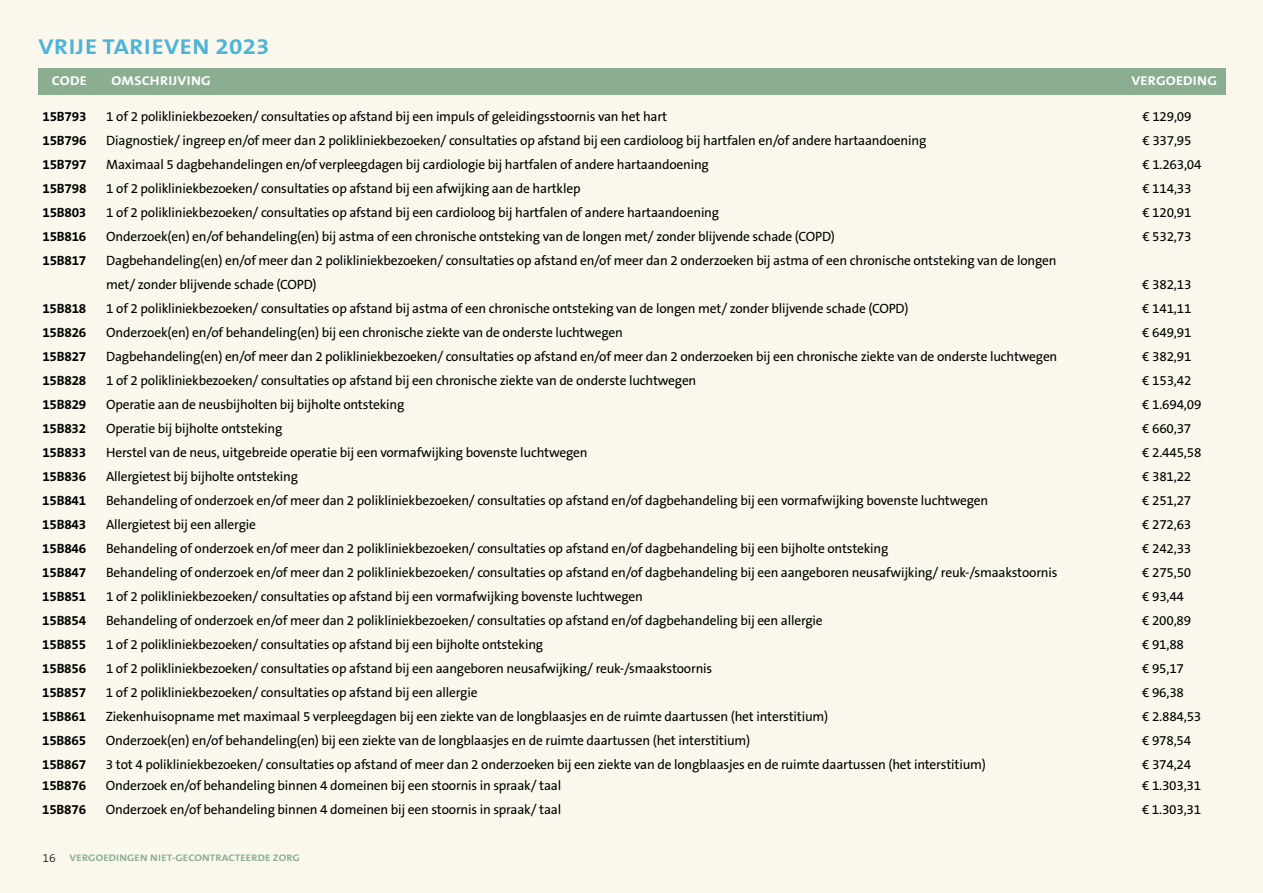
<style>
.page{position:relative;width:1263px;height:893px;background:#faf8ec}
.page>*{position:absolute;margin:0;border:0;box-sizing:border-box;transform-origin:0 0}
.t1{font:700 21.6px "The Sans B W7";letter-spacing:.025em;color:#4fb3d7;scale:1.13 1}
.t2{font:13.5px/24px "The Sans B W5 Plain";letter-spacing:-.015em;color:#000}
.t3{font:700 13.5px "The Sans B W7";letter-spacing:-.015em;color:#000}
.t4{font:700 12.9px "The Sans B W7";letter-spacing:.015em;color:#fff;scale:1.11 1}
.t5{font:700 9.6px "The Sans B W7";letter-spacing:.015em;color:#8cae90;scale:1.12 1}
.s1{font-family:"The Sans B W3";font-weight:300;font-size:12px;color:#000}
</style>
<div class="page">
<div style="left:38px;top:68px;width:1188px;height:27px;background:#8cae90"></div>
<h1 class="t1" style="left:38px;top:33px;width:206px">VRIJE TARIEVEN 2023</h1>
<p class="t4" style="left:52px;top:73px;width:33px">CODE</p>
<p class="t4" style="left:112px;top:73px;width:91px">OMSCHRIJVING</p>
<p class="t4" style="left:1131px;top:73px;width:79px">VERGOEDING</p>
<p class="t3" style="left:43px;top:107px;width:45px">15B793</p>
<p class="t2" style="left:106px;top:104px;width:562px">1 of 2 polikliniekbezoeken/ consultaties op afstand bij een impuls of geleidingsstoornis van het hart</p>
<p class="t2" style="left:1142px;top:104px;width:51px">€ 129,09</p>
<p class="t3" style="left:43px;top:131px;width:45px">15B796</p>
<p class="t2" style="left:106px;top:128px;width:821px">Diagnostiek/ ingreep en/of meer dan 2 polikliniekbezoeken/ consultaties op afstand bij een cardioloog bij hartfalen en/of andere hartaandoening</p>
<p class="t2" style="left:1142px;top:128px;width:51px">€ 337,95</p>
<p class="t3" style="left:42px;top:155px;width:45px">15B797</p>
<p class="t2" style="left:106px;top:152px;width:604px">Maximaal 5 dagbehandelingen en/of verpleegdagen bij cardiologie bij hartfalen of andere hartaandoening</p>
<p class="t2" style="left:1142px;top:152px;width:61px">€ 1.263,04</p>
<p class="t3" style="left:42px;top:179px;width:45px">15B798</p>
<p class="t2" style="left:106px;top:176px;width:476px">1 of 2 polikliniekbezoeken/ consultaties op afstand bij een afwijking aan de hartklep</p>
<p class="t2" style="left:1142px;top:176px;width:51px">€ 114,33</p>
<p class="t3" style="left:42px;top:203px;width:45px">15B803</p>
<p class="t2" style="left:106px;top:200px;width:614px">1 of 2 polikliniekbezoeken/ consultaties op afstand bij een cardioloog bij hartfalen of andere hartaandoening</p>
<p class="t2" style="left:1142px;top:200px;width:51px">€ 120,91</p>
<p class="t3" style="left:42px;top:227px;width:45px">15B816</p>
<p class="t2" style="left:106px;top:224px;width:730px">Onderzoek(en) en/of behandeling(en) bij astma of een chronische ontsteking van de longen met/ zonder blijvende schade (COPD)</p>
<p class="t2" style="left:1142px;top:224px;width:51px">€ 532,73</p>
<p class="t3" style="left:42px;top:251px;width:45px">15B817</p>
<p class="t2" style="left:106px;top:248px;width:952px">Dagbehandeling(en) en/of meer dan 2 polikliniekbezoeken/ consultaties op afstand en/of meer dan 2 onderzoeken bij astma of een chronische ontsteking van de longen met/ zonder blijvende schade (COPD)</p>
<p class="t2" style="left:1142px;top:272px;width:51px">€ 382,13</p>
<p class="t3" style="left:42px;top:299px;width:45px">15B818</p>
<p class="t2" style="left:106px;top:296px;width:804px">1 of 2 polikliniekbezoeken/ consultaties op afstand bij astma of een chronische ontsteking van de longen met/ zonder blijvende schade (COPD)</p>
<p class="t2" style="left:1142px;top:296px;width:51px">€ 141,11</p>
<p class="t3" style="left:42px;top:323px;width:45px">15B826</p>
<p class="t2" style="left:106px;top:320px;width:518px">Onderzoek(en) en/of behandeling(en) bij een chronische ziekte van de onderste luchtwegen</p>
<p class="t2" style="left:1142px;top:320px;width:51px">€ 649,91</p>
<p class="t3" style="left:42px;top:347px;width:45px">15B827</p>
<p class="t2" style="left:106px;top:344px;width:953px">Dagbehandeling(en) en/of meer dan 2 polikliniekbezoeken/ consultaties op afstand en/of meer dan 2 onderzoeken bij een chronische ziekte van de onderste luchtwegen</p>
<p class="t2" style="left:1142px;top:344px;width:51px">€ 382,91</p>
<p class="t3" style="left:42px;top:371px;width:45px">15B828</p>
<p class="t2" style="left:106px;top:368px;width:592px">1 of 2 polikliniekbezoeken/ consultaties op afstand bij een chronische ziekte van de onderste luchtwegen</p>
<p class="t2" style="left:1142px;top:368px;width:51px">€ 153,42</p>
<p class="t3" style="left:42px;top:395px;width:45px">15B829</p>
<p class="t2" style="left:106px;top:392px;width:300px">Operatie aan de neusbijholten bij bijholte ontsteking</p>
<p class="t2" style="left:1142px;top:392px;width:61px">€ 1.694,09</p>
<p class="t3" style="left:42px;top:419px;width:45px">15B832</p>
<p class="t2" style="left:106px;top:416px;width:178px">Operatie bij bijholte ontsteking</p>
<p class="t2" style="left:1142px;top:416px;width:51px">€ 660,37</p>
<p class="t3" style="left:42px;top:443px;width:45px">15B833</p>
<p class="t2" style="left:106px;top:440px;width:483px">Herstel van de neus, uitgebreide operatie bij een vormafwijking bovenste luchtwegen</p>
<p class="t2" style="left:1142px;top:440px;width:61px">€ 2.445,58</p>
<p class="t3" style="left:42px;top:467px;width:45px">15B836</p>
<p class="t2" style="left:106px;top:464px;width:193px">Allergietest bij bijholte ontsteking</p>
<p class="t2" style="left:1142px;top:464px;width:51px">€ 381,22</p>
<p class="t3" style="left:42px;top:491px;width:45px">15B841</p>
<p class="t2" style="left:106px;top:488px;width:884px">Behandeling of onderzoek en/of meer dan 2 polikliniekbezoeken/ consultaties op afstand en/of dagbehandeling bij een vormafwijking bovenste luchtwegen</p>
<p class="t2" style="left:1142px;top:488px;width:51px">€ 251,27</p>
<p class="t3" style="left:42px;top:515px;width:45px">15B843</p>
<p class="t2" style="left:106px;top:512px;width:151px">Allergietest bij een allergie</p>
<p class="t2" style="left:1142px;top:512px;width:51px">€ 272,63</p>
<p class="t3" style="left:42px;top:539px;width:45px">15B846</p>
<p class="t2" style="left:106px;top:536px;width:784px">Behandeling of onderzoek en/of meer dan 2 polikliniekbezoeken/ consultaties op afstand en/of dagbehandeling bij een bijholte ontsteking</p>
<p class="t2" style="left:1142px;top:536px;width:51px">€ 242,33</p>
<p class="t3" style="left:42px;top:563px;width:45px">15B847</p>
<p class="t2" style="left:106px;top:560px;width:953px">Behandeling of onderzoek en/of meer dan 2 polikliniekbezoeken/ consultaties op afstand en/of dagbehandeling bij een aangeboren neusafwijking/ reuk-/smaakstoornis</p>
<p class="t2" style="left:1142px;top:560px;width:51px">€ 275,50</p>
<p class="t3" style="left:42px;top:587px;width:45px">15B851</p>
<p class="t2" style="left:106px;top:584px;width:538px">1 of 2 polikliniekbezoeken/ consultaties op afstand bij een vormafwijking bovenste luchtwegen</p>
<p class="t2" style="left:1142px;top:584px;width:43px">€ 93,44</p>
<p class="t3" style="left:42px;top:611px;width:45px">15B854</p>
<p class="t2" style="left:106px;top:608px;width:718px">Behandeling of onderzoek en/of meer dan 2 polikliniekbezoeken/ consultaties op afstand en/of dagbehandeling bij een allergie</p>
<p class="t2" style="left:1142px;top:608px;width:51px">€ 200,89</p>
<p class="t3" style="left:42px;top:635px;width:45px">15B855</p>
<p class="t2" style="left:106px;top:632px;width:439px">1 of 2 polikliniekbezoeken/ consultaties op afstand bij een bijholte ontsteking</p>
<p class="t2" style="left:1142px;top:632px;width:43px">€ 91,88</p>
<p class="t3" style="left:42px;top:659px;width:45px">15B856</p>
<p class="t2" style="left:106px;top:656px;width:608px">1 of 2 polikliniekbezoeken/ consultaties op afstand bij een aangeboren neusafwijking/ reuk-/smaakstoornis</p>
<p class="t2" style="left:1142px;top:656px;width:43px">€ 95,17</p>
<p class="t3" style="left:42px;top:683px;width:45px">15B857</p>
<p class="t2" style="left:106px;top:680px;width:373px">1 of 2 polikliniekbezoeken/ consultaties op afstand bij een allergie</p>
<p class="t2" style="left:1142px;top:680px;width:43px">€ 96,38</p>
<p class="t3" style="left:42px;top:707px;width:45px">15B861</p>
<p class="t2" style="left:106px;top:704px;width:724px">Ziekenhuisopname met maximaal 5 verpleegdagen bij een ziekte van de longblaasjes en de ruimte daartussen (het interstitium)</p>
<p class="t2" style="left:1142px;top:704px;width:61px">€ 2.884,53</p>
<p class="t3" style="left:42px;top:731px;width:45px">15B865</p>
<p class="t2" style="left:106px;top:728px;width:646px">Onderzoek(en) en/of behandeling(en) bij een ziekte van de longblaasjes en de ruimte daartussen (het interstitium)</p>
<p class="t2" style="left:1142px;top:728px;width:51px">€ 978,54</p>
<p class="t3" style="left:42px;top:755px;width:45px">15B867</p>
<p class="t2" style="left:106px;top:752px;width:881px">3 tot 4 polikliniekbezoeken/ consultaties op afstand of meer dan 2 onderzoeken bij een ziekte van de longblaasjes en de ruimte daartussen (het interstitium)</p>
<p class="t2" style="left:1142px;top:752px;width:51px">€ 374,24</p>
<p class="t3" style="left:42px;top:776px;width:45px">15B876</p>
<p class="t2" style="left:106px;top:773px;width:457px">Onderzoek en/of behandeling binnen 4 domeinen bij een stoornis in spraak/ taal</p>
<p class="t2" style="left:1142px;top:773px;width:61px">€ 1.303,31</p>
<p class="t3" style="left:42px;top:800px;width:45px">15B876</p>
<p class="t2" style="left:106px;top:797px;width:457px">Onderzoek en/of behandeling binnen 4 domeinen bij een stoornis in spraak/ taal</p>
<p class="t2" style="left:1142px;top:797px;width:61px">€ 1.303,31</p>
<p class="t5" style="left:43px;top:851px;width:231px"><span class="s1">16</span> VERGOEDINGEN NIET-GECONTRACTEERDE ZORG</p>
</div>
